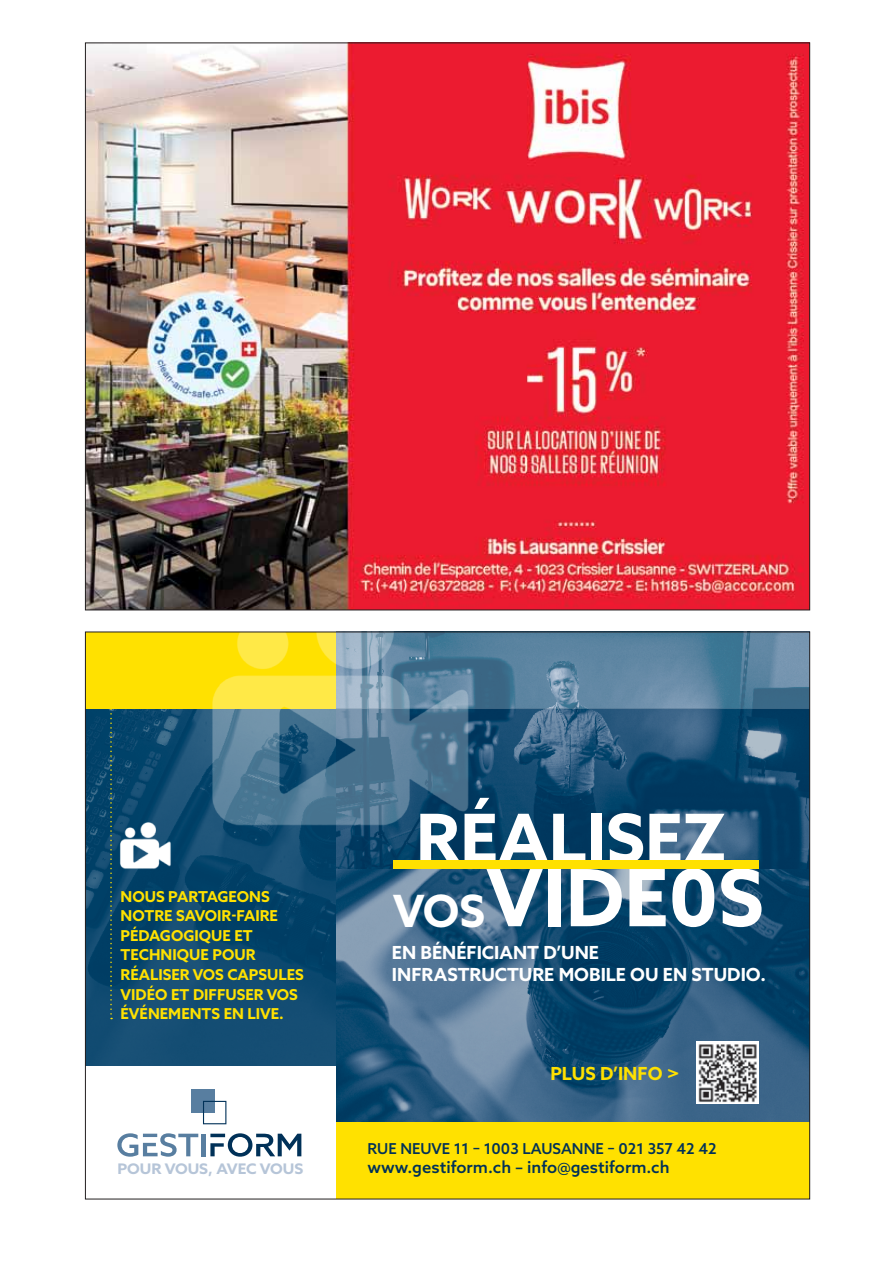
<style>
.page{position:relative;width:893px;height:1263px;background:#fff}
.page>*{position:absolute;margin:0;border:0;box-sizing:border-box;transform-origin:0 0}
.t1{font:700 79.05px "Azo Sans";color:#fff}
.t2{font:700 67.65px "Azo Sans";color:#fff}
.t3{font:700 44.4px "Azo Sans";color:#fff}
.t4{font:700 18px/21.6px "Azo Sans";color:#fff}
.t5{font:700 18px "Azo Sans";color:#ffe100}
.t6{font:500 16.5px "Azo Sans";color:#003158}
.t7{font:700 15px/19.5px "Azo Sans";color:#ffe100}
.t8{font:500 15px "Azo Sans";color:#003158}
.t9{font:700 14.55px "Azo Sans";color:#b6c5d8;scale:1.06 1}
</style>
<div class="page">
<img style="left:87px;top:45px;width:721px;height:563px">
<svg style="left:336px;top:709px;width:472px;height:413px;background:#26587b"></svg>
<svg style="left:87px;top:709px;width:249px;height:357px;background:#0c486e"></svg>
<div style="left:85px;top:632px;width:251px;height:76px;background:#ffe100"></div>
<div style="left:336px;top:1122px;width:474px;height:76px;background:#ffe100"></div>
<svg style="left:110px;top:708px;width:2px;height:311px"></svg>
<img style="left:697px;top:1041px;width:62px;height:62px">
<img style="left:120px;top:821px;width:53px;height:51px">
<div style="left:393px;top:861px;width:366px;height:8px;background:#ffe100"></div>
<div style="left:192px;top:1089px;width:23px;height:24px;background:#587ea0"></div>
<svg style="left:203px;top:1101px;width:23px;height:23px"></svg>
<svg style="left:210px;top:1133px;width:91px;height:24px"></svg>
<div style="left:201px;top:1134px;width:5px;height:22px;background:#587ea0"></div>
<svg style="left:117px;top:1133px;width:81px;height:24px"></svg>
<svg style="left:513px;top:634px;width:295px;height:74px;background:#5c85a1"></svg>
<img style="left:145px;top:634px;width:368px;height:210px">
<p class="t7" style="left:121px;top:886px;width:185px">NOUS PARTAGEONS<br>NOTRE SAVOIR-FAIRE<br>PÉDAGOGIQUE ET<br>TECHNIQUE POUR<br>RÉALISER VOS CAPSULES<br>VIDÉO ET DIFFUSER VOS<br>ÉVÉNEMENTS EN LIVE.</p>
<p class="t9" style="left:117px;top:1159px;width:177px">POUR VOUS, AVEC VOUS</p>
<h2 class="t2" style="left:416px;top:794px;width:313px">RÉALISEZ</h2>
<h1 class="t1" style="left:487px;top:845px;width:278px">VIDE0S</h1>
<h3 class="t3" style="left:393px;top:882px;width:93px">VOS</h3>
<p class="t4" style="left:392px;top:941px;width:375px">EN BÉNÉFICIANT D’UNE<br>INFRASTRUCTURE MOBILE OU EN STUDIO.</p>
<p class="t5" style="left:550px;top:1062px;width:131px">PLUS D’INFO &gt;</p>
<p class="t8" style="left:367px;top:1139px;width:351px">RUE NEUVE 11 – 1003 LAUSANNE – 021 357 42 42</p>
<p class="t6" style="left:367px;top:1157px;width:304px">www.gestiform.ch – info@gestiform.ch</p>
</div>
